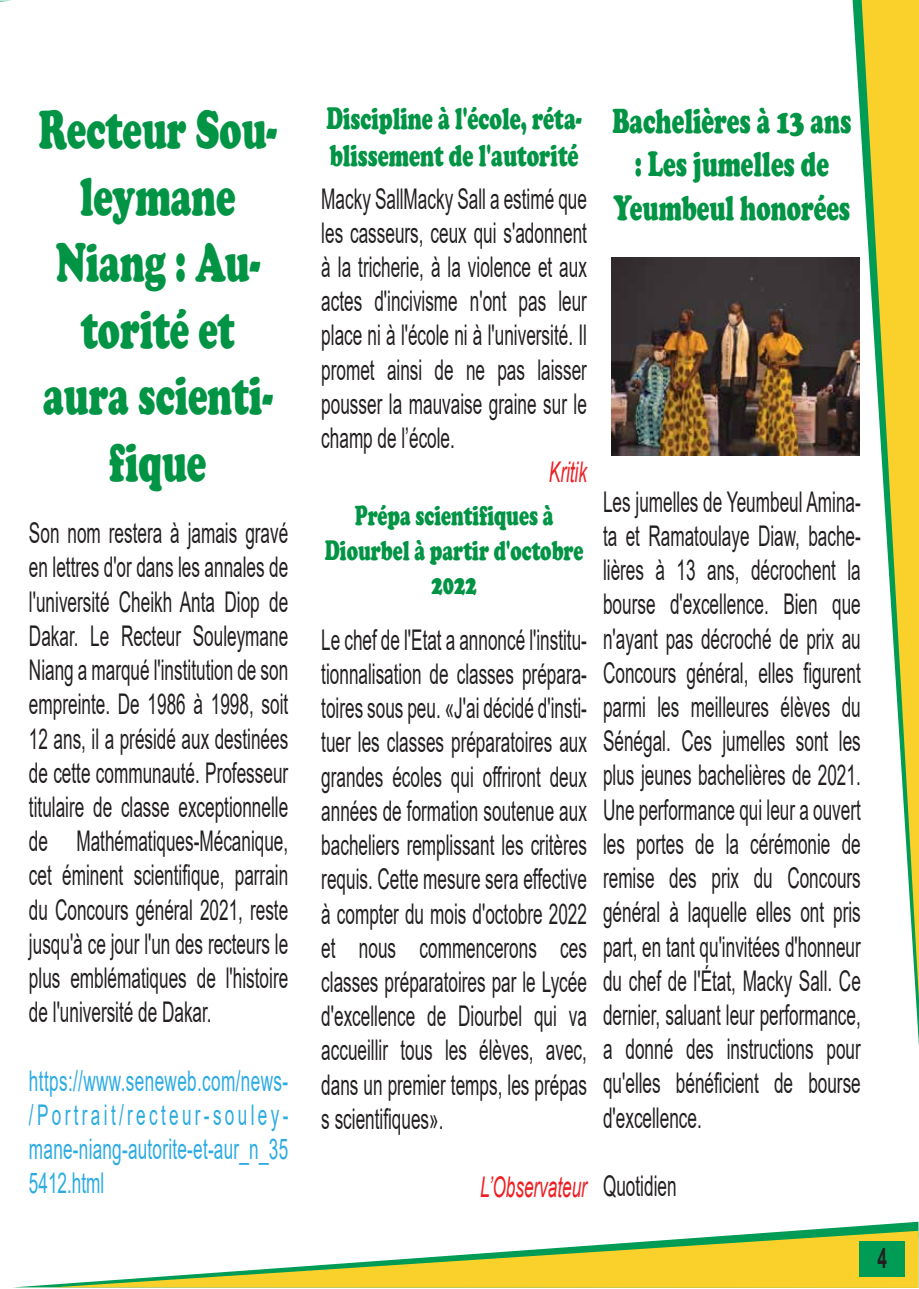
<style>
.page{position:relative;width:919px;height:1289px;background:#fff}
.page>*{position:absolute;margin:0;border:0;box-sizing:border-box;transform-origin:0 0}
.t1{font:900 55.5px/66.6px "Cooper";color:#009444;text-align:center;scale:.66 1}
.t2{font:900 36px/43.2px "Cooper";color:#009444;text-align:center;scale:.66 1}
.t3{font:900 31.5px/37.8px "Cooper";color:#009444;scale:.66 1}
.t4{font:28.5px/34.2px "Arial";color:#231f20;text-align:justify;scale:.6 1}
.t5{font:28.5px/34.2px "Arial";letter-spacing:.015em;color:#2babe2;text-align:justify;scale:.6 1}
.t6{font:900 28.5px/34.2px "Cooper";color:#009444;text-align:center;scale:.66 1}
.t7{font:italic 28.5px "Arial";color:#ed1f24;scale:.6 1}
.t8{font:700 28.5px "Arial";color:#231f20;scale:.6 1}
</style>
<div class="page">
<svg style="left:19px;top:1221px;width:899px;height:66px"></svg>
<svg style="left:53px;top:1230px;width:865px;height:57px"></svg>
<svg style="left:852px;top:0;width:66px;height:1030px"></svg>
<svg style="left:861px;top:0;width:57px;height:1000px"></svg>
<div style="left:859px;top:1240px;width:45px;height:36px;background:#009b55"></div>
<img style="left:611px;top:257px;width:248px;height:198px">
<h1 class="t1" style="left:39px;top:96px;width:362px">Recteur Sou&shy;leymane<br>Niang : Au&shy;torité et aura scienti&shy;fique</h1>
<p class="t4" style="left:29px;top:516px;width:433px">Son nom restera à jamais gravé en lettres d'or dans les annales de l'université Cheikh Anta Diop de Dakar. Le Recteur Souleymane Niang a marqué l'institution de son empreinte. De 1986 à 1998, soit 12 ans, il a présidé aux destinées de cette communauté. Professeur titulaire de classe exceptionnelle de Mathématiques-Mécanique, cet éminent scientifique, parrain du Concours général 2021, reste jusqu'à ce jour l'un des recteurs le plus emblématiques de l'histoire de l'université de Dakar.</p>
<p class="t5" style="left:29px;top:1063px;width:434px">https://www.seneweb.com/news-/Portrait/recteur-souley&shy;mane-niang-autorite-et-aur_n_35<br>5412.html</p>
<p class="t3" style="left:326px;top:99px;width:388px">Discipline à l'école, réta&shy;blissement de l'autorité</p>
<p class="t4" style="left:321px;top:181px;width:444px">Macky SallMacky Sall a estimé que les casseurs, ceux qui s'adonnent à la tricherie, à la violence et aux actes d'incivisme n'ont pas leur place ni à l'école ni à l'université. Il promet ainsi de ne pas laisser pousser la mauvaise graine sur le champ de l’école.</p>
<p class="t7" style="left:549px;top:454px;width:65px">Kritik</p>
<p class="t6" style="left:325px;top:499px;width:393px">Prépa scientifiques à<br>Diourbel à partir d'octobre<br>2022</p>
<p class="t4" style="left:321px;top:622px;width:444px">Le chef de l'Etat a annoncé l'institu&shy;tionnalisation de classes prépara&shy;toires sous peu. «J'ai décidé d'insti&shy;tuer les classes préparatoires aux grandes écoles qui offriront deux années de formation soutenue aux bacheliers remplissant les critères requis. Cette mesure sera effective à compter du mois d'octobre 2022 et nous commencerons ces classes préparatoires par le Lycée d'excellence de Diourbel qui va accueillir tous les élèves, avec, dans un premier temps, les prépas s scientifiques».</p>
<p class="t2" style="left:612px;top:99px;width:363px">Bachelières à 13 ans : Les jumelles de<br>Yeumbeul honorées</p>
<p class="t4" style="left:603px;top:484px;width:431px">Les jumelles de Yeumbeul Amina&shy;ta et Ramatoulaye Diaw, bache&shy;lières à 13 ans, décrochent la bourse d'excellence. Bien que n'ayant pas décroché de prix au Concours général, elles figurent parmi les meilleures élèves du Sénégal. Ces jumelles sont les plus jeunes bachelières de 2021.<br>Une performance qui leur a ouvert les portes de la cérémonie de remise des prix du Concours général à laquelle elles ont pris part, en tant qu'invitées d'honneur du chef de l'État, Macky Sall. Ce dernier, saluant leur performance, a donné des instructions pour qu'elles bénéficient de bourse d'excellence.</p>
<p class="t7" style="left:480px;top:1168px;width:180px">L’Observateur</p>
<p class="t4" style="left:603px;top:1168px;width:124px">Quotidien</p>
<p class="t8" style="left:877px;top:1237px;width:17px">4</p>
</div>
